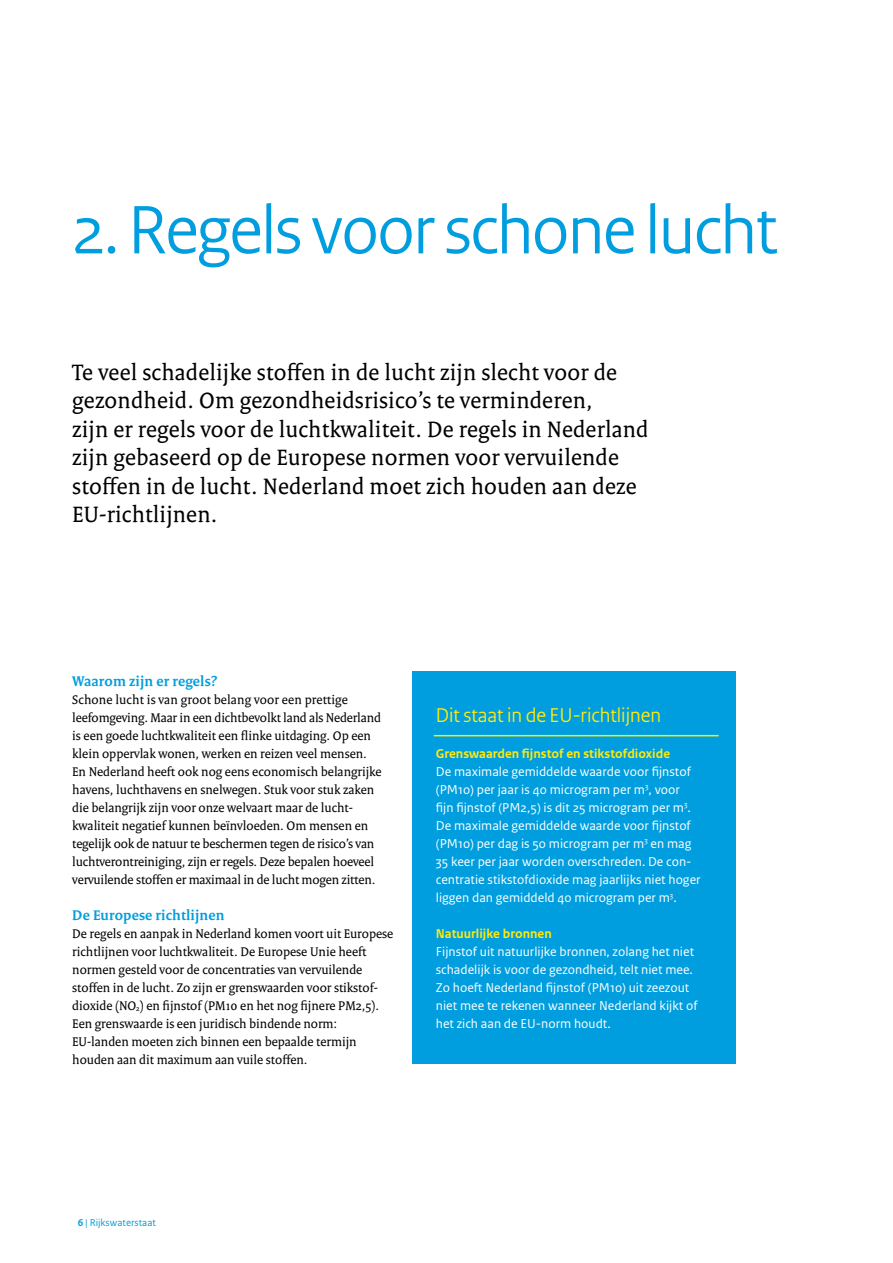
<style>
.page{position:relative;width:893px;height:1263px;background:#fff}
.page>*{position:absolute;margin:0;border:0;box-sizing:border-box;transform-origin:0 0}
.t1{font:72px "Rijksoverheid Sans Heading";letter-spacing:-.02em;color:#009ede}
.t2{font:24px/28.5px "Rijksoverheid Serif";letter-spacing:.01em;color:#000}
.t3{font:21px "Rijksoverheid Sans Heading";color:#ffea0e}
.t4{font:700 15px "Rijksoverheid Serif";letter-spacing:.01em;color:#009ede}
.t5{font:13.5px/18px "Rijksoverheid Serif";color:#000}
.t6{font:13.5px/18px "Rijksoverheid Sans Text";color:#fff}
.t7{font:700 13.5px "Rijksoverheid Sans Text";color:#ffea0e}
.t8{font:10.5px "Rijksoverheid Sans Text";color:#009ede}
.s1{font-weight:700}
</style>
<div class="page">
<div style="left:412px;top:672px;width:324px;height:392px;background:#009ede"></div>
<hr style="left:434px;top:735px;width:285px;height:1px;background:#ffea0e">
<h1 class="t1" style="left:72px;top:188px;width:707px">2. Regels voor schone lucht</h1>
<p class="t2" style="left:72px;top:358px;width:578px">Te veel schadelijke stoffen in de lucht zijn slecht voor de gezondheid. Om gezondheidsrisico’s te verminderen,<br>zijn er regels voor de luchtkwaliteit. De regels in Nederland zijn gebaseerd op de Europese normen voor vervuilende stoffen in de lucht. Nederland moet zich houden aan deze EU-richtlijnen.</p>
<p class="t4" style="left:72px;top:672px;width:147px">Waarom zijn er regels?</p>
<p class="t5" style="left:72px;top:690px;width:311px">Schone lucht is van groot belang voor een prettige leefomgeving. Maar in een dichtbevolkt land als Nederland is een goede luchtkwaliteit een flinke uitdaging. Op een klein oppervlak wonen, werken en reizen veel mensen.<br>En Nederland heeft ook nog eens economisch belangrijke havens, luchthavens en snelwegen. Stuk voor stuk zaken die belangrijk zijn voor onze welvaart maar de lucht&shy;kwaliteit negatief kunnen beïnvloeden. Om mensen en tegelijk ook de natuur te beschermen tegen de risico’s van luchtverontreiniging, zijn er regels. Deze bepalen hoeveel vervuilende stoffen er maximaal in de lucht mogen zitten.</p>
<p class="t4" style="left:72px;top:906px;width:154px">De Europese richtlijnen</p>
<p class="t5" style="left:72px;top:924px;width:323px">De regels en aanpak in Nederland komen voort uit Europese richtlijnen voor luchtkwaliteit. De Europese Unie heeft normen gesteld voor de concentraties van vervuilende stoffen in de lucht. Zo zijn er grenswaarden voor stikstof&shy;dioxide (NO<sub>2</sub>) en fijnstof (PM10 en het nog fijnere PM2,5).<br>Een grenswaarde is een juridisch bindende norm:<br>EU-landen moeten zich binnen een bepaalde termijn houden aan dit maximum aan vuile stoffen.</p>
<h3 class="t3" style="left:436px;top:703px;width:227px">Dit staat in de EU-richtlijnen</h3>
<p class="t7" style="left:436px;top:746px;width:236px">Grenswaarden fijnstof en stikstofdioxide</p>
<p class="t6" style="left:436px;top:763px;width:266px">De maximale gemiddelde waarde voor fijnstof (PM10) per jaar is 40 microgram per m<sup>3</sup>, voor fijn fijnstof (PM2,5) is dit 25 microgram per m<sup>3</sup>.<br>De maximale gemiddelde waarde voor fijnstof (PM10) per dag is 50 microgram per m<sup>3</sup> en mag 35 keer per jaar worden overschreden. De con&shy;centratie stikstofdioxide mag jaarlijks niet hoger liggen dan gemiddeld 40 microgram per m<sup>3</sup>.</p>
<p class="t7" style="left:436px;top:926px;width:117px">Natuurlijke bronnen</p>
<p class="t6" style="left:436px;top:943px;width:263px">Fijnstof uit natuurlijke bronnen, zolang het niet schadelijk is voor de gezondheid, telt niet mee.<br>Zo hoeft Nederland fijnstof (PM10) uit zeezout niet mee te rekenen wanneer Nederland kijkt of het zich aan de EU-norm houdt.</p>
<p class="t8" style="left:78px;top:1216px;width:80px"><span class="s1">6</span> | Rijkswaterstaat</p>
</div>
